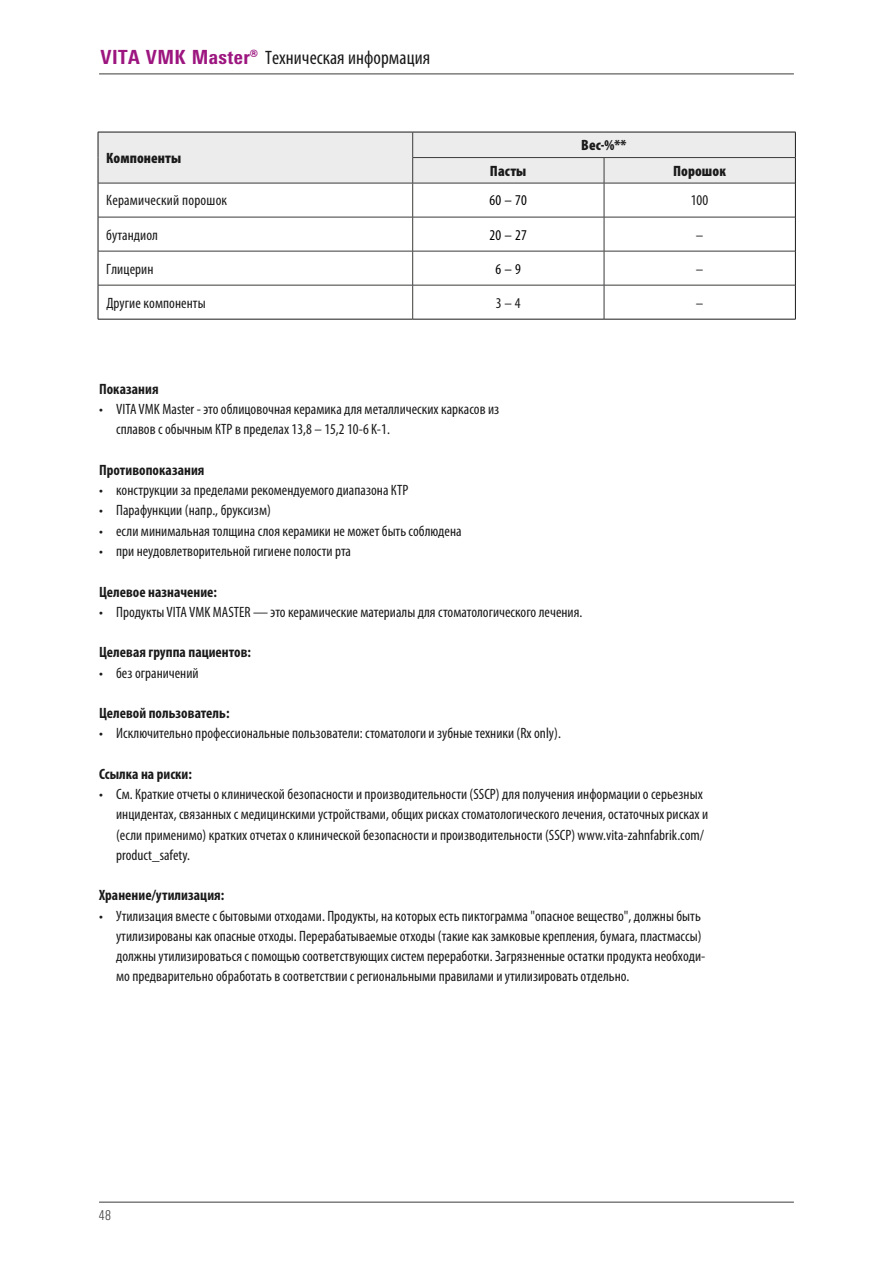
<style>
.page{position:relative;width:893px;height:1263px;background:#fff}
.page>*{position:absolute;margin:0;border:0;box-sizing:border-box;transform-origin:0 0}
.t1{font:condensed 19.5px "Myriad Pro";letter-spacing:.005em;color:#1a1a1a}
.t2{font:condensed 15px/20.2px "Myriad Pro";letter-spacing:.005em;color:#1a1a1a}
.t3{font:700 condensed 15px "Myriad Pro";letter-spacing:.005em;color:#1a1a1a}
.t4{font:900 condensed 15px "Myriad Pro";letter-spacing:.005em;color:#1a1a1a}
.t5{font:condensed 15px "Myriad Pro";letter-spacing:.02em;color:#000}
.t6{font:300 condensed 13.5px "Univers Next Pro";color:#3b3b3a}
.s1{font-family:"Univers Next Pro";font-weight:800;color:#9d1680}
</style>
<div class="page">
<hr style="left:99px;top:74px;width:695px;height:1px;background:#3b3b3a">
<hr style="left:99px;top:1202px;width:695px;height:1px;background:#3b3b3a">
<hr style="left:98px;top:183px;width:1px;height:34px;background:#1a1a1a">
<hr style="left:795px;top:183px;width:1px;height:34px;background:#1a1a1a">
<hr style="left:98px;top:217px;width:1px;height:34px;background:#1a1a1a">
<hr style="left:795px;top:217px;width:1px;height:34px;background:#1a1a1a">
<hr style="left:98px;top:251px;width:1px;height:34px;background:#1a1a1a">
<hr style="left:795px;top:251px;width:1px;height:34px;background:#1a1a1a">
<hr style="left:98px;top:285px;width:1px;height:34px;background:#1a1a1a">
<hr style="left:795px;top:285px;width:1px;height:34px;background:#1a1a1a">
<hr style="left:98px;top:319px;width:315px;height:1px;background:#1a1a1a">
<hr style="left:413px;top:319px;width:191px;height:1px;background:#1a1a1a">
<hr style="left:604px;top:319px;width:192px;height:1px;background:#1a1a1a">
<svg style="left:98px;top:132px;width:698px;height:51px;background:#e5e5e6"></svg>
<hr style="left:98px;top:183px;width:315px;height:1px;background:#3b3b3a">
<hr style="left:413px;top:183px;width:191px;height:1px;background:#3b3b3a">
<hr style="left:412px;top:183px;width:1px;height:34px;background:#3b3b3a">
<hr style="left:604px;top:183px;width:191px;height:1px;background:#3b3b3a">
<hr style="left:604px;top:183px;width:1px;height:34px;background:#3b3b3a">
<hr style="left:98px;top:217px;width:315px;height:1px;background:#3b3b3a">
<hr style="left:413px;top:217px;width:191px;height:1px;background:#3b3b3a">
<hr style="left:412px;top:217px;width:1px;height:34px;background:#3b3b3a">
<hr style="left:604px;top:217px;width:191px;height:1px;background:#3b3b3a">
<hr style="left:604px;top:217px;width:1px;height:34px;background:#3b3b3a">
<hr style="left:98px;top:251px;width:315px;height:1px;background:#3b3b3a">
<hr style="left:413px;top:251px;width:191px;height:1px;background:#3b3b3a">
<hr style="left:412px;top:251px;width:1px;height:34px;background:#3b3b3a">
<hr style="left:604px;top:251px;width:191px;height:1px;background:#3b3b3a">
<hr style="left:604px;top:251px;width:1px;height:34px;background:#3b3b3a">
<hr style="left:98px;top:285px;width:315px;height:1px;background:#3b3b3a">
<hr style="left:413px;top:285px;width:191px;height:1px;background:#3b3b3a">
<hr style="left:412px;top:285px;width:1px;height:34px;background:#3b3b3a">
<hr style="left:604px;top:285px;width:191px;height:1px;background:#3b3b3a">
<hr style="left:604px;top:285px;width:1px;height:34px;background:#3b3b3a">
<h1 class="t1" style="left:101px;top:47px;width:331px"><span class="s1">VITA VMK Master®</span> Техническая информация</h1>
<p class="t4" style="left:106px;top:148px;width:76px">Компоненты</p>
<p class="t4" style="left:581px;top:136px;width:47px">Вес-%**</p>
<p class="t4" style="left:490px;top:161px;width:38px">Пасты</p>
<p class="t4" style="left:673px;top:161px;width:54px">Порошок</p>
<p class="t2" style="left:106px;top:191px;width:122px">Керамический порошок</p>
<p class="t5" style="left:489px;top:192px;width:39px">60 – 70</p>
<p class="t2" style="left:691px;top:191px;width:19px">100</p>
<p class="t2" style="left:106px;top:225px;width:53px">бутандиол</p>
<p class="t5" style="left:489px;top:226px;width:39px">20 – 27</p>
<p class="t2" style="left:696px;top:225px;width:9px">–</p>
<p class="t2" style="left:106px;top:259px;width:49px">Глицерин</p>
<p class="t5" style="left:495px;top:260px;width:27px">6 – 9</p>
<p class="t2" style="left:696px;top:259px;width:9px">–</p>
<p class="t2" style="left:106px;top:293px;width:101px">Другие компоненты</p>
<p class="t2" style="left:496px;top:293px;width:26px">3 – 4</p>
<p class="t2" style="left:696px;top:293px;width:9px">–</p>
<p class="t3" style="left:99px;top:381px;width:61px">Показания</p>
<p class="t2" style="left:116px;top:399px;width:385px;text-indent:-17px">• VITA VMK Master - это облицовочная керамика для металлических каркасов из сплавов с обычным КТР в пределах 13,8 – 15,2 10-6 K-1.</p>
<p class="t3" style="left:99px;top:462px;width:107px">Противопоказания</p>
<p class="t2" style="left:99px;top:480px;width:311px">• конструкции за пределами рекомендуемого диапазона КТР</p>
<p class="t2" style="left:99px;top:501px;width:173px">• Парафункции (напр., бруксизм)</p>
<p class="t2" style="left:99px;top:521px;width:364px">• если минимальная толщина слоя керамики не может быть соблюдена</p>
<p class="t2" style="left:99px;top:541px;width:253px">• при неудовлетворительной гигиене полости рта</p>
<p class="t3" style="left:99px;top:583px;width:120px">Целевое назначение:</p>
<p class="t2" style="left:99px;top:602px;width:485px">• Продукты VITA VMK MASTER — это керамические материалы для стоматологического лечения.</p>
<p class="t3" style="left:99px;top:644px;width:153px">Целевая группа пациентов:</p>
<p class="t2" style="left:99px;top:663px;width:101px">• без ограничений</p>
<p class="t3" style="left:99px;top:705px;width:132px">Целевой пользователь:</p>
<p class="t2" style="left:99px;top:723px;width:463px">• Исключительно профессиональные пользователи: стоматологи и зубные техники (Rx only).</p>
<p class="t3" style="left:99px;top:765px;width:94px">Ссылка на риски:</p>
<p class="t2" style="left:116px;top:784px;width:594px;text-indent:-17px">• См. Краткие отчеты о клинической безопасности и производительности (SSCP) для получения информации о серьезных инцидентах, связанных с медицинскими устройствами, общих рисках стоматологического лечения, остаточных рисках и (если применимо) кратких отчетах о клинической безопасности и производительности (SSCP) www.vita-zahnfabrik.com/ product_safety.</p>
<p class="t3" style="left:99px;top:887px;width:127px">Хранение/утилизация:</p>
<p class="t2" style="left:116px;top:906px;width:591px;text-indent:-17px">• Утилизация вместе с бытовыми отходами. Продукты, на которых есть пиктограмма "опасное вещество", должны быть утилизированы как опасные отходы. Перерабатываемые отходы (такие как замковые крепления, бумага, пластмассы) должны утилизироваться с помощью соответствующих систем переработки. Загрязненные остатки продукта необходи&shy;мо предварительно обработать в соответствии с региональными правилами и утилизировать отдельно.</p>
<p class="t6" style="left:99px;top:1207px;width:14px">48</p>
</div>
